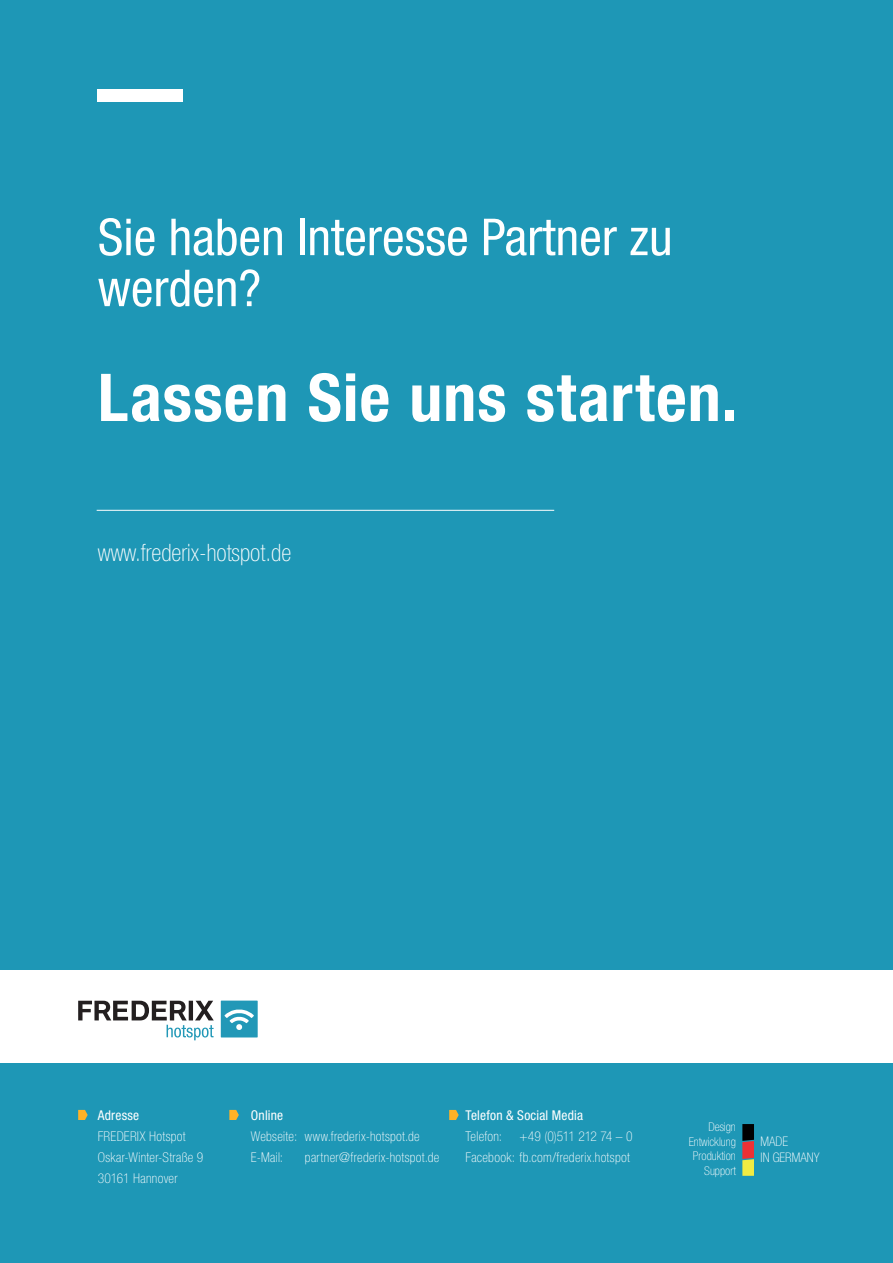
<style>
.page{position:relative;width:893px;height:1263px;background:#fff}
.page>*{position:absolute;margin:0;border:0;box-sizing:border-box;transform-origin:0 0}
.t1{font:700 condensed 66px "Helvetica Neue LT Std";letter-spacing:.015em;color:#fff}
.t2{font:condensed 51px/51px "Helvetica Neue LT Std";color:#fff}
.t3{font:100 condensed 24px "Helvetica Neue LT Std";color:#fff}
.t4{font:100 condensed 13.5px/21px "Helvetica Neue LT Std";letter-spacing:.025em;color:#fff}
.t5{font:condensed 13.5px "Helvetica Neue LT Std";letter-spacing:.015em;color:#fff}
.t6{font:100 condensed 13.2px/15.9px "Helvetica Neue LT Std";color:#fff}
.t7{font:100 condensed 12.15px/14.5px "Helvetica Neue LT Std";color:#fff;text-align:right}
</style>
<div class="page">
<div style="left:0;top:0;width:893px;height:969px;background:#1e97b6"></div>
<div style="left:0;top:1063px;width:893px;height:200px;background:#1e97b6"></div>
<hr style="left:97px;top:510px;width:457px;height:1px;background:#fff">
<div style="left:98px;top:89px;width:85px;height:13px;background:#fff"></div>
<svg style="left:742px;top:1124px;width:12px;height:52px"></svg>
<svg style="left:78px;top:1110px;width:10px;height:10px"></svg>
<svg style="left:229px;top:1110px;width:10px;height:10px"></svg>
<svg style="left:449px;top:1110px;width:10px;height:10px"></svg>
<div style="left:221px;top:1000px;width:37px;height:37px;background:#2298b7"></div>
<svg style="left:225px;top:1009px;width:29px;height:21px"></svg>
<svg style="left:78px;top:1001px;width:136px;height:39px"></svg>
<h2 class="t2" style="left:98px;top:211px;width:576px">Sie haben Interesse Partner zu werden?</h2>
<h1 class="t1" style="left:98px;top:358px;width:641px">Lassen Sie uns starten.</h1>
<h3 class="t3" style="left:98px;top:539px;width:195px">www.frederix-hotspot.de</h3>
<p class="t5" style="left:98px;top:1107px;width:43px">Adresse</p>
<p class="t4" style="left:98px;top:1125px;width:107px">FREDERIX Hotspot<br>Oskar-Winter-Straße 9<br>30161 Hannover</p>
<p class="t5" style="left:251px;top:1107px;width:34px">Online</p>
<p class="t4" style="left:251px;top:1125px;width:170px">Webseite: www.frederix-hotspot.de<br>E-Mail:</p>
<p class="t4" style="left:305px;top:1146px;width:136px">partner@frederix-hotspot.de</p>
<p class="t5" style="left:465px;top:1107px;width:119px">Telefon &amp; Social Media</p>
<p class="t4" style="left:465px;top:1125px;width:38px">Telefon:</p>
<p class="t4" style="left:465px;top:1125px;width:169px;text-align:right">+49 (0)511 212 74 – 0<br>Facebook: fb.com/frederix.hotspot</p>
<p class="t7" style="left:689px;top:1119px;width:49px">Design<br>Entwicklung<br>Produktion<br>Support</p>
<p class="t6" style="left:760px;top:1133px;width:60px">MADE<br>IN GERMANY</p>
</div>
